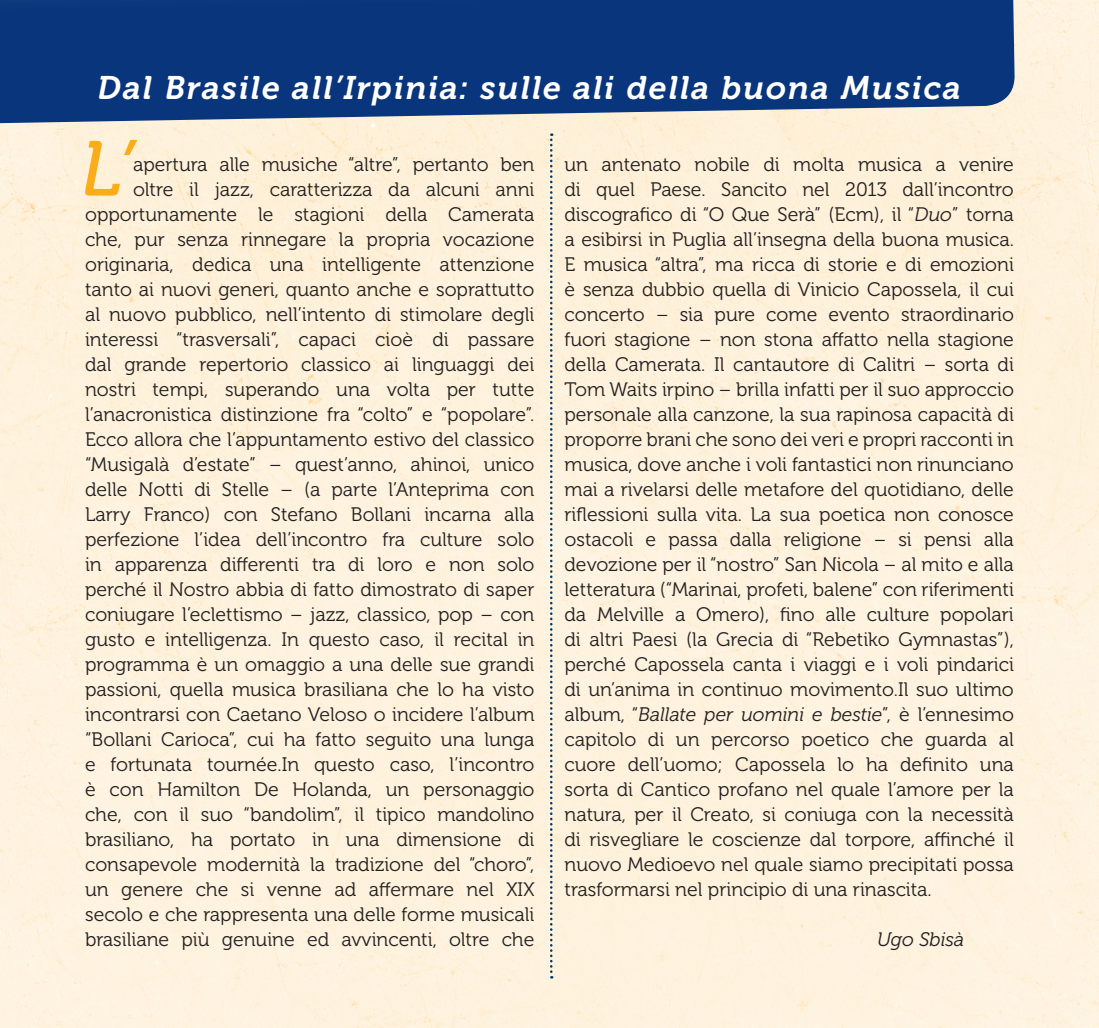
<style>
.page{position:relative;width:1099px;height:1028px;background:#fff}
.page>*{position:absolute;margin:0;border:0;box-sizing:border-box;transform-origin:0 0}
.t1{font:italic 77.5px "Museo 500";color:#faad19}
.t2{font:italic 32.5px "Museo 700";letter-spacing:.06em;color:#fff}
.t3{font:19.5px/25px "Museo 300";color:#231f20;text-align:right}
.t4{font:italic 19.5px "Museo 300";color:#231f20}
.s1{font-style:italic}
</style>
<div class="page">
<div style="left:0;top:0;width:1098px;height:1028px;background:#fef2de"></div>
<svg style="left:0;top:0;width:1015px;height:123px;background:#1a4282"></svg>
<svg style="left:550px;top:133px;width:2px;height:845px;background:#96a7ae"></svg>
<h2 class="t2" style="left:97px;top:69px;width:865px">Dal Brasile all’Irpinia: sulle ali della buona Musica</h2>
<h1 class="t1" style="left:81px;top:126px;width:54px">L’</h1>
<p class="t3" style="left:85px;top:152px;width:451px">apertura alle musiche “altre”, pertanto ben<br>oltre il jazz, caratterizza da alcuni anni opportunamente le stagioni della Camerata che, pur senza rinnegare la propria vocazione originaria, dedica una intelligente attenzione tanto ai nuovi generi, quanto anche e soprattutto al nuovo pubblico, nell’intento di stimolare degli interessi “trasversali”, capaci cioè di passare dal grande repertorio classico ai linguaggi dei nostri tempi, superando una volta per tutte l’anacronistica distinzione fra “colto” e “popolare”.<br>Ecco allora che l’appuntamento estivo del classico “Musigalà d’estate” – quest’anno, ahinoi, unico delle Notti di Stelle – (a parte l’Anteprima con Larry Franco) con Stefano Bollani incarna alla perfezione l’idea dell’incontro fra culture solo in apparenza differenti tra di loro e non solo perché il Nostro abbia di fatto dimostrato di saper coniugare l’eclettismo – jazz, classico, pop – con gusto e intelligenza. In questo caso, il recital in programma è un omaggio a una delle sue grandi passioni, quella musica brasiliana che lo ha visto incontrarsi con Caetano Veloso o incidere l’album “Bollani Carioca”, cui ha fatto seguito una lunga e fortunata tournée.In questo caso, l’incontro è con Hamilton De Holanda, un personaggio che, con il suo “bandolim”, il tipico mandolino brasiliano, ha portato in una dimensione di consapevole modernità la tradizione del “choro”, un genere che si venne ad affermare nel XIX secolo e che rappresenta una delle forme musicali brasiliane più genuine ed avvincenti, oltre che</p>
<p class="t3" style="left:564px;top:152px;width:451px;text-align:justify">un antenato nobile di molta musica a venire di quel Paese. Sancito nel 2013 dall’incontro discografico di “O Que Serà” (Ecm), il “<span class="s1">Duo</span>” torna a esibirsi in Puglia all’insegna della buona musica.<br>E musica “altra”, ma ricca di storie e di emozioni è senza dubbio quella di Vinicio Capossela, il cui concerto – sia pure come evento straordinario fuori stagione – non stona affatto nella stagione della Camerata. Il cantautore di Calitri – sorta di Tom Waits irpino – brilla infatti per il suo approccio personale alla canzone, la sua rapinosa capacità di proporre brani che sono dei veri e propri racconti in musica, dove anche i voli fantastici non rinunciano mai a rivelarsi delle metafore del quotidiano, delle riflessioni sulla vita. La sua poetica non conosce ostacoli e passa dalla religione – si pensi alla devozione per il “nostro” San Nicola – al mito e alla letteratura (“Marinai, profeti, balene” con riferimenti da Melville a Omero), fino alle culture popolari di altri Paesi (la Grecia di “Rebetiko Gymnastas”), perché Capossela canta i viaggi e i voli pindarici di un’anima in continuo movimento.Il suo ultimo album, “<span class="s1">Ballate per uomini e bestie</span>”, è l’ennesimo capitolo di un percorso poetico che guarda al cuore dell’uomo; Capossela lo ha definito una sorta di Cantico profano nel quale l’amore per la natura, per il Creato, si coniuga con la necessità di risvegliare le coscienze dal torpore, affinché il nuovo Medioevo nel quale siamo precipitati possa trasformarsi nel principio di una rinascita.</p>
<p class="t4" style="left:877px;top:928px;width:88px">Ugo Sbisà</p>
</div>
